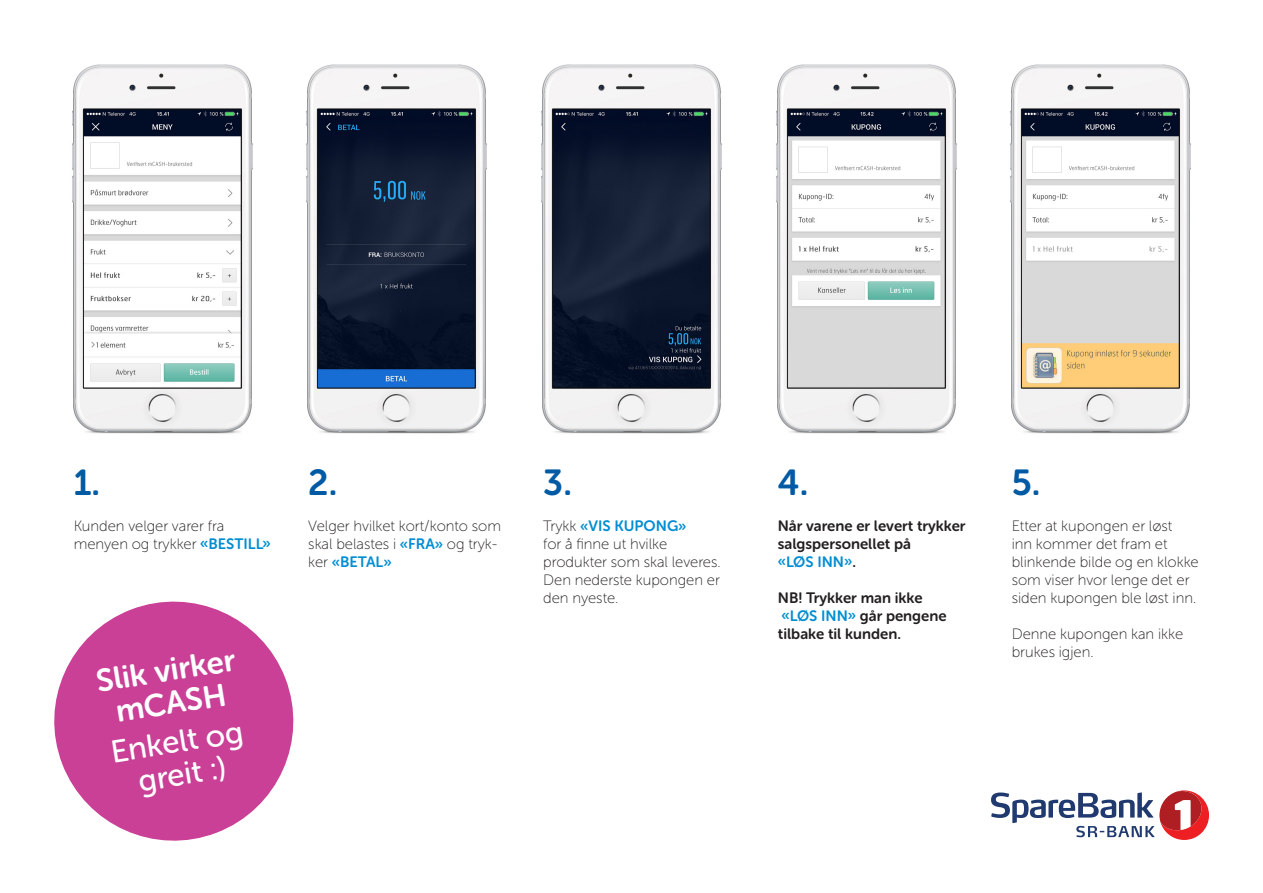
<style>
.page{position:relative;width:1263px;height:893px;background:#fff}
.page>*{position:absolute;margin:0;border:0;box-sizing:border-box;transform-origin:0 0}
.t1{font:36px "Museo Sans Rounded 700";color:#005aa4}
.t2{font:31.5px/33px "Museo Sans Rounded 700";color:#fff;text-align:center}
.t3{font:31.5px/33px "Museo Sans Rounded 500";color:#fff;text-align:center}
.t4{font:15px/18px "Museo Sans Rounded 100";color:#231f20}
.t5{font:15px/18px "Museo Sans Rounded 700";color:#231f20}
.t6{font:15px "Museo Sans Rounded 700";color:#008ed2}
.s1{font-family:"Museo Sans Rounded 700";color:#008ed2}
.s2{font-family:"Museo Sans Rounded 100";color:#231f20}
.s3{color:#008ed2}
</style>
<div class="page">
<img style="left:72px;top:64px;width:181px;height:370px">
<img style="left:306px;top:64px;width:181px;height:370px">
<img style="left:541px;top:64px;width:181px;height:370px">
<img style="left:776px;top:64px;width:181px;height:370px">
<img style="left:1010px;top:64px;width:181px;height:370px">
<svg style="left:54px;top:601px;width:240px;height:240px;fill:#c94096"></svg>
<svg style="left:991px;top:790px;width:218px;height:50px"></svg>
<h1 class="t1" style="left:74px;top:463px;width:28px">1.</h1>
<p class="t4" style="left:74px;top:517px;width:198px">Kunden velger varer fra menyen og trykker <span class="s1">«BESTILL»</span></p>
<h2 class="t2" style="left:94px;top:665px;width:142px;rotate:-9deg">Slik virker mCASH</h2>
<h2 class="t3" style="left:108px;top:736px;width:135px;rotate:-9deg">Enkelt og greit :)</h2>
<h1 class="t1" style="left:308px;top:463px;width:30px">2.</h1>
<p class="t4" style="left:308px;top:517px;width:194px">Velger hvilket kort/konto som skal belastes i <span class="s1">«FRA»</span> og tryk-</p>
<p class="t6" style="left:308px;top:554px;width:85px"><span class="s2">ker</span> «BETAL»</p>
<h1 class="t1" style="left:543px;top:463px;width:30px">3.</h1>
<p class="t6" style="left:543px;top:518px;width:145px"><span class="s2">Trykk</span> «VIS KUPONG»</p>
<p class="t4" style="left:543px;top:535px;width:179px">for å finne ut hvilke produkter som skal leveres.<br>Den nederste kupongen er den nyeste.</p>
<h1 class="t1" style="left:778px;top:463px;width:32px">4.</h1>
<p class="t5" style="left:778px;top:517px;width:189px">Når varene er levert trykker salgspersonellet på<br><span class="s3">«LØS INN»</span>.</p>
<p class="t5" style="left:778px;top:589px;width:170px">NB! Trykker man ikke <span class="s3">«LØS INN»</span> går pengene tilbake til kunden.</p>
<h1 class="t1" style="left:1012px;top:463px;width:30px">5.</h1>
<p class="t4" style="left:1012px;top:517px;width:189px">Etter at kupongen er løst<br>inn kommer det fram et blinkende bilde og en klokke som viser hvor lenge det er siden kupongen ble løst inn.</p>
<p class="t4" style="left:1012px;top:625px;width:173px">Denne kupongen kan ikke brukes igjen.</p>
</div>
